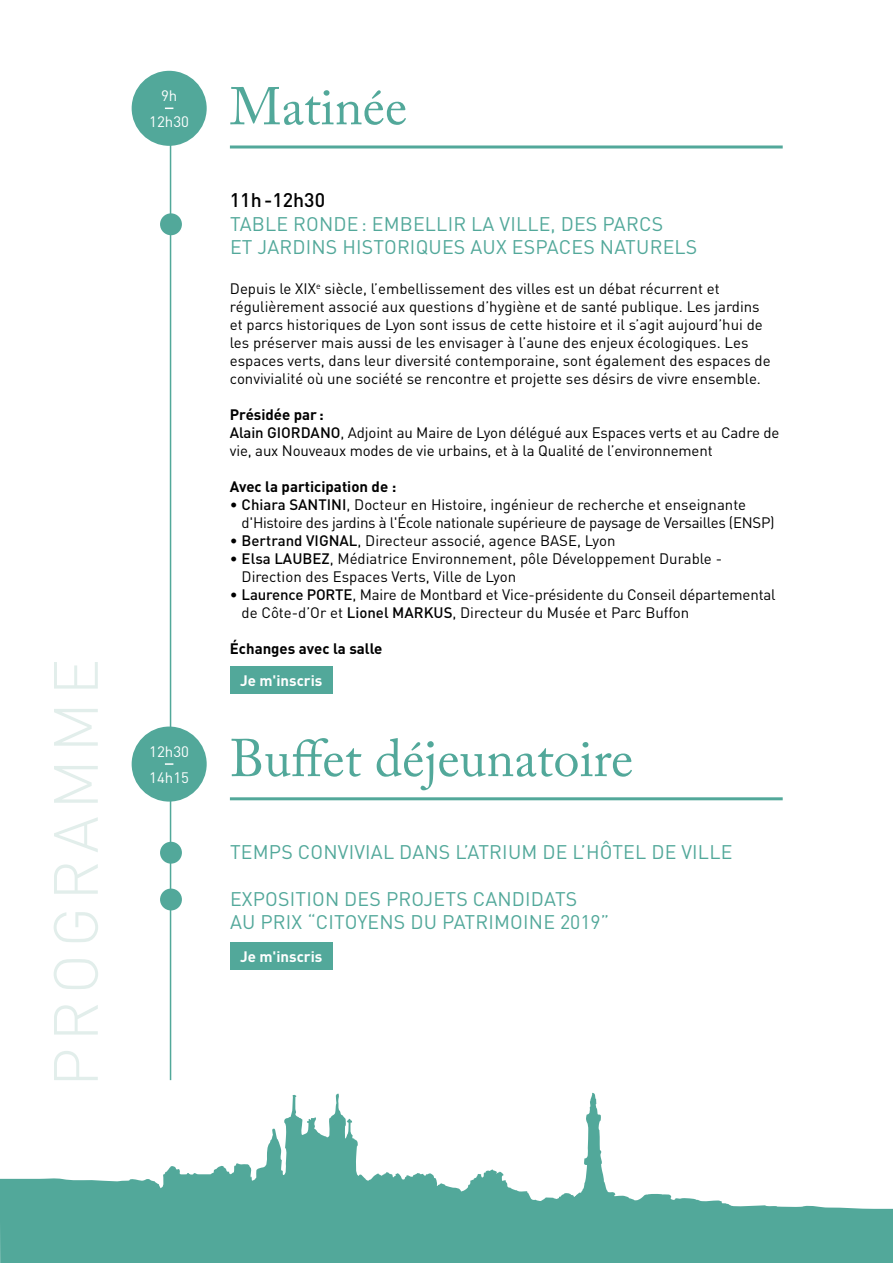
<style>
.page{position:relative;width:893px;height:1263px;background:#fff}
.page>*{position:absolute;margin:0;border:0;box-sizing:border-box;transform-origin:0 0}
.t1{font:52.5px "Adobe Caslon Pro";color:#52a89a}
.t2{font:19.5px/23.4px "DIN Pro";letter-spacing:.01em;color:#52a89a}
.t3{font:500 19.5px "DIN Pro";color:#000}
.t4{font:15px/18px "DIN Pro";color:#000}
.t5{font:15px/18px "DIN Pro";letter-spacing:-.02em;color:#000;text-align:center}
.t6{font:700 15px "DIN Pro";color:#000}
.t7{font:700 15px "DIN Pro";color:#fff}
.t8{font:15px/25.5px "DIN Pro";color:#fff}
.t9{font:500 15px "DIN Pro";letter-spacing:-.01em;color:#000}
.s1{font-weight:500}
</style>
<div class="page">
<hr style="left:170px;top:127px;width:1px;height:953px;background:#52a89a">
<hr style="left:230px;top:145px;width:553px;height:3px;background:#52a89a">
<hr style="left:230px;top:797px;width:553px;height:3px;background:#52a89a">
<div style="left:230px;top:666px;width:103px;height:28px;background:#52a89a"></div>
<div style="left:230px;top:942px;width:103px;height:27px;background:#52a89a"></div>
<div style="left:160px;top:213px;width:22px;height:22px;background:#52a89a;border-radius:50%"></div>
<div style="left:160px;top:842px;width:22px;height:22px;background:#52a89a;border-radius:50%"></div>
<div style="left:160px;top:888px;width:22px;height:22px;background:#52a89a;border-radius:50%"></div>
<svg style="left:0;top:1093px;width:893px;height:170px"></svg>
<div style="left:132px;top:726px;width:75px;height:75px;background:#52a89a;border-radius:50%"></div>
<svg style="left:165px;top:763px;width:8px;height:2px"></svg>
<div style="left:132px;top:71px;width:75px;height:75px;background:#52a89a;border-radius:50%"></div>
<svg style="left:54px;top:662px;width:44px;height:418px"></svg>
<p class="t8" style="left:149px;top:83px;width:41px;text-align:center">9h<br>12h30</p>
<p class="t8" style="left:149px;top:738px;width:41px">12h30<br>14h15</p>
<h1 class="t1" style="left:230px;top:75px;width:179px">Matinée</h1>
<h2 class="t3" style="left:230px;top:187px;width:97px">11h-12h30</h2>
<h2 class="t2" style="left:230px;top:211px;width:155px">table ronde: EMBELLIR</h2>
<h2 class="t2" style="left:471px;top:211px;width:40px">LA VILLE</h2>
<h2 class="t2" style="left:551px;top:211px;width:23px">, DES</h2>
<h2 class="t2" style="left:602px;top:211px;width:25px">PARCS</h2>
<h2 class="t2" style="left:230px;top:234px;width:50px">ET JARDINS</h2>
<h2 class="t2" style="left:342px;top:234px;width:11px">HIST</h2>
<h2 class="t2" style="left:384px;top:234px;width:57px">ORIQUES</h2>
<h2 class="t2" style="left:470px;top:234px;width:90px">AUX ESPACES</h2>
<h2 class="t2" style="left:600px;top:234px;width:13px">NATURELS</h2>
<p class="t4" style="left:230px;top:279px;width:542px">Depuis le XIX<sup>e</sup> siècle, l’embellissement des villes est un débat récurrent et régulièrement associé aux questions d’hygiène et de santé publique. Les jardins et parcs historiques de Lyon sont issus de cette histoire et il s’agit aujourd’hui de les préserver mais aussi de les envisager à l’aune des enjeux écologiques. Les espaces verts, dans leur diversité contemporaine, sont également des espaces de convivialité où une société se rencontre et projette ses désirs de vivre ensemble.</p>
<p class="t6" style="left:230px;top:404px;width:95px">Présidée par :</p>
<p class="t9" style="left:230px;top:422px;width:57px">Alain Giordano</p>
<p class="t4" style="left:230px;top:423px;width:551px;text-indent:111px">, Adjoint au Maire de Lyon délégué aux Espaces verts et au Cadre de vie, aux Nouveaux modes de vie urbains, et à la Qualité de l’environnement</p>
<p class="t6" style="left:230px;top:476px;width:168px">Avec la participation de :</p>
<p class="t5" style="left:230px;top:495px;width:518px">• <span class="s1">Chiara SANTINI</span>, Docteur en H istoire, ingénieur de recherche et enseignante d'H istoire des jardins à l'École nationale supérieure de paysage de Versailles (ENS</p>
<p class="t4" style="left:761px;top:513px;width:15px">P)</p>
<p class="t4" style="left:230px;top:531px;width:320px">• <span class="s1">Bertrand VIGNAL</span>, Directeur associé, agence BASE</p>
<p class="t4" style="left:577px;top:531px;width:40px">, Lyon</p>
<p class="t4" style="left:242px;top:549px;width:482px;text-indent:-12px">• <span class="s1">Elsa LAUBEZ</span>, Médiatrice Environnement, pôle Développement Durable -<br>D irection des Espaces Verts, Ville de Lyon</p>
<p class="t4" style="left:242px;top:585px;width:535px;text-indent:-12px">• <span class="s1">Laurence PORTE</span>, Maire de Montbard et Vice-présidente du Conseil départemental de Côte-d’Or et <span class="s1">Lionel MARKUS</span>, Directeur du M usée et Parc Buffon</p>
<p class="t6" style="left:230px;top:638px;width:154px">Échanges avec la salle</p>
<p class="t7" style="left:240px;top:670px;width:84px">Je m'inscris</p>
<h1 class="t1" style="left:230px;top:727px;width:405px">Buffet déjeunatoire</h1>
<h2 class="t2" style="left:230px;top:839px;width:504px">Temps convivial dans l’atrium de l’H ôtel de Ville</h2>
<h2 class="t2" style="left:230px;top:886px;width:13px">Expo</h2>
<h2 class="t2" style="left:230px;top:886px;width:381px;text-indent:48px">sition des proj ets candidats<br>au Prix “Citoyens du Patrimoine 2019”</h2>
<p class="t7" style="left:240px;top:946px;width:84px">Je m'inscris</p>
</div>
